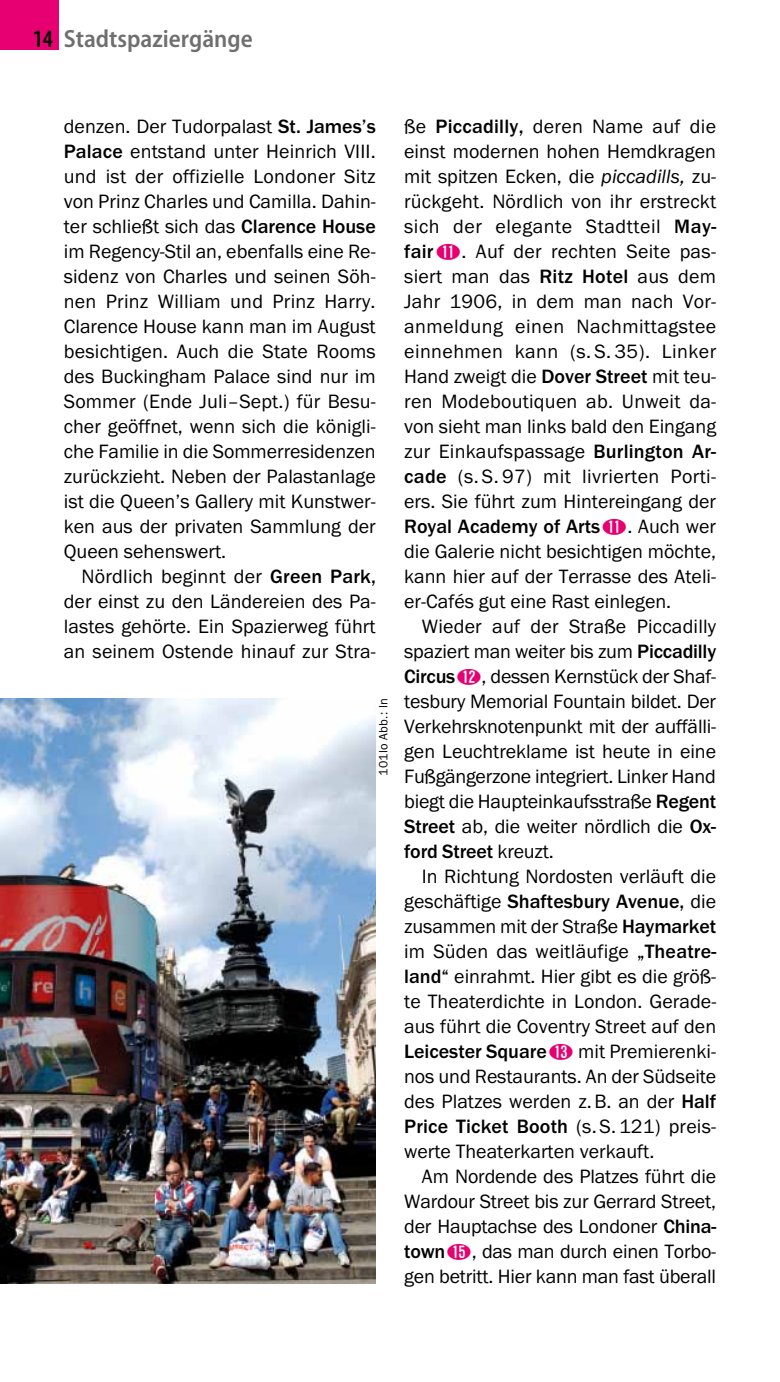
<style>
.page{position:relative;width:780px;height:1382px;background:#fff}
.page>*{position:absolute;margin:0;border:0;box-sizing:border-box;transform-origin:0 0}
.t1{font:600 semi-condensed 25px "Myriad Pro";color:#6f6f6f}
.t2{font:20px/25px "Franklin Gothic URW Boo";color:#000;text-align:justify}
.t3{font:500 20px "Franklin Gothic URW";color:#000}
.t4{font:12.5px "Franklin Gothic URW Boo";letter-spacing:.025em;color:#000}
.s1{font-stretch:condensed;color:#000}
.s2{font-family:"Franklin Gothic URW";font-weight:500}
.s3{font-family:"Franklin Gothic URW Boo Ita"}
.s4{font-family:"Nummern";color:#e60071}
.s5{font-family:"Nummern";font-weight:400;color:#e60071}
.s6{font-family:"Franklin Gothic URW Boo";font-weight:400}
</style>
<div class="page">
<div style="left:0;top:0;width:58px;height:50px;background:#e60071"></div>
<img style="left:0;top:698px;width:376px;height:585px">
<p class="t1" style="left:33px;top:25px;width:221px"><span class="s1">14</span> Stadtspaziergänge</p>
<p class="t2" style="left:64px;top:114px;width:313px">denzen. Der Tudorpalast <span class="s2">St. James’s Palace</span> entstand unter Heinrich VIII. und ist der offizielle Londoner Sitz von Prinz Charles und Camilla. Dahin&shy;ter schließt sich das <span class="s2">Clarence House </span>im Regency-Stil an, ebenfalls eine Re&shy;sidenz von Charles und seinen Söh&shy;nen Prinz William und Prinz Harry.<br>Clarence House kann man im August besichtigen. Auch die State Rooms des Buckingham Palace sind nur im Sommer (Ende Juli–Sept.) für Besu&shy;cher geöffnet, wenn sich die königli&shy;che Familie in die Sommerresidenzen zurückzieht. Neben der Palastanlage ist die Queen’s Gallery mit Kunstwer&shy;ken aus der privaten Sammlung der Queen sehenswert.</p>
<p class="t2" style="left:64px;top:564px;width:313px;text-indent:18px">Nördlich beginnt der <span class="s2">Green Park, </span>der einst zu den Ländereien des Pa&shy;lastes gehörte. Ein Spazierweg führt an seinem Ostende hinauf zur Stra-</p>
<p class="t4" style="left:375px;top:776px;width:79px;rotate:-90deg">101lo Abb.: ln</p>
<p class="t2" style="left:404px;top:114px;width:313px">ße <span class="s2">Piccadilly,</span> deren Name auf die einst modernen hohen Hemdkragen mit spitzen Ecken, die <span class="s3">piccadills,</span> zu&shy;rückgeht. Nördlich von ihr erstreckt sich der elegante Stadtteil <span class="s2">May&shy;fair</span><span class="s4">Ó</span>. Auf der rechten Seite pas&shy;siert man das <span class="s2">Ritz Hotel</span> aus dem Jahr 1906, in dem man nach Vor&shy;anmeldung einen Nachmittagstee einnehmen kann (s. S. 35). Linker Hand zweigt die <span class="s2">Dover Street</span> mit teu&shy;ren Modeboutiquen ab. Unweit da&shy;von sieht man links bald den Eingang zur Einkaufspassage <span class="s2">Burlington Ar&shy;cade</span> (s. S. 97) mit livrierten Porti&shy;ers. Sie führt zum Hintereingang der</p>
<p class="t3" style="left:404px;top:514px;width:313px">Royal Academy of Arts<span class="s5">Ó</span><span class="s6">. Auch wer</span></p>
<p class="t2" style="left:404px;top:539px;width:313px">die Galerie nicht besichtigen möchte, kann hier auf der Terrasse des Ateli&shy;er-Cafés gut eine Rast einlegen.</p>
<p class="t2" style="left:404px;top:614px;width:313px;text-indent:18px">Wieder auf der Straße Piccadilly spaziert man weiter bis zum <span class="s2">Piccadilly Circus</span><span class="s4">Ô</span>, dessen Kernstück der Shaf&shy;tesbury Memorial Fountain bildet. Der Verkehrsknotenpunkt mit der auffälli&shy;gen Leuchtreklame ist heute in eine Fußgängerzone integriert. Linker Hand biegt die Haupteinkaufsstraße <span class="s2">Regent Street</span> ab, die weiter nördlich die <span class="s2">Ox-</span></p>
<p class="t3" style="left:404px;top:839px;width:151px">ford Street <span class="s6">kreuzt.</span></p>
<p class="t2" style="left:422px;top:864px;width:296px">In Richtung Nordosten verläuft die</p>
<p class="t3" style="left:404px;top:889px;width:313px"><span class="s6">geschäftige</span> Shaftesbury Avenue, <span class="s6">die</span></p>
<p class="t2" style="left:404px;top:914px;width:314px">zusammen mit der Straße <span class="s2">Haymarket </span>im Süden das weitläufige <span class="s2">„Theatre&shy;land“</span> einrahmt. Hier gibt es die größ&shy;te Theaterdichte in London. Gerade&shy;aus führt die Coventry Street auf den</p>
<p class="t3" style="left:404px;top:1039px;width:313px">Leicester Square<span class="s5">Õ</span> <span class="s6">mit Premierenki-</span></p>
<p class="t2" style="left:404px;top:1064px;width:313px">nos und Restaurants. An der Südseite des Platzes werden z.B. an der <span class="s2">Half</span></p>
<p class="t3" style="left:404px;top:1114px;width:313px">Price Ticket Booth <span class="s6">(s. S.121) preis-</span></p>
<p class="t2" style="left:404px;top:1139px;width:252px">werte Theaterkarten verkauft.</p>
<p class="t2" style="left:422px;top:1164px;width:296px">Am Nordende des Platzes führt die</p>
<p class="t2" style="left:404px;top:1189px;width:313px">Wardour Street bis zur Gerrard Street,</p>
<p class="t2" style="left:404px;top:1214px;width:313px">der Hauptachse des Londoner <span class="s2">China-</span></p>
<p class="t2" style="left:404px;top:1239px;width:313px"><span class="s2">town</span><span class="s4">×</span>, das man durch einen Torbo-</p>
<p class="t2" style="left:404px;top:1264px;width:313px">gen betritt. Hier kann man fast überall</p>
</div>
